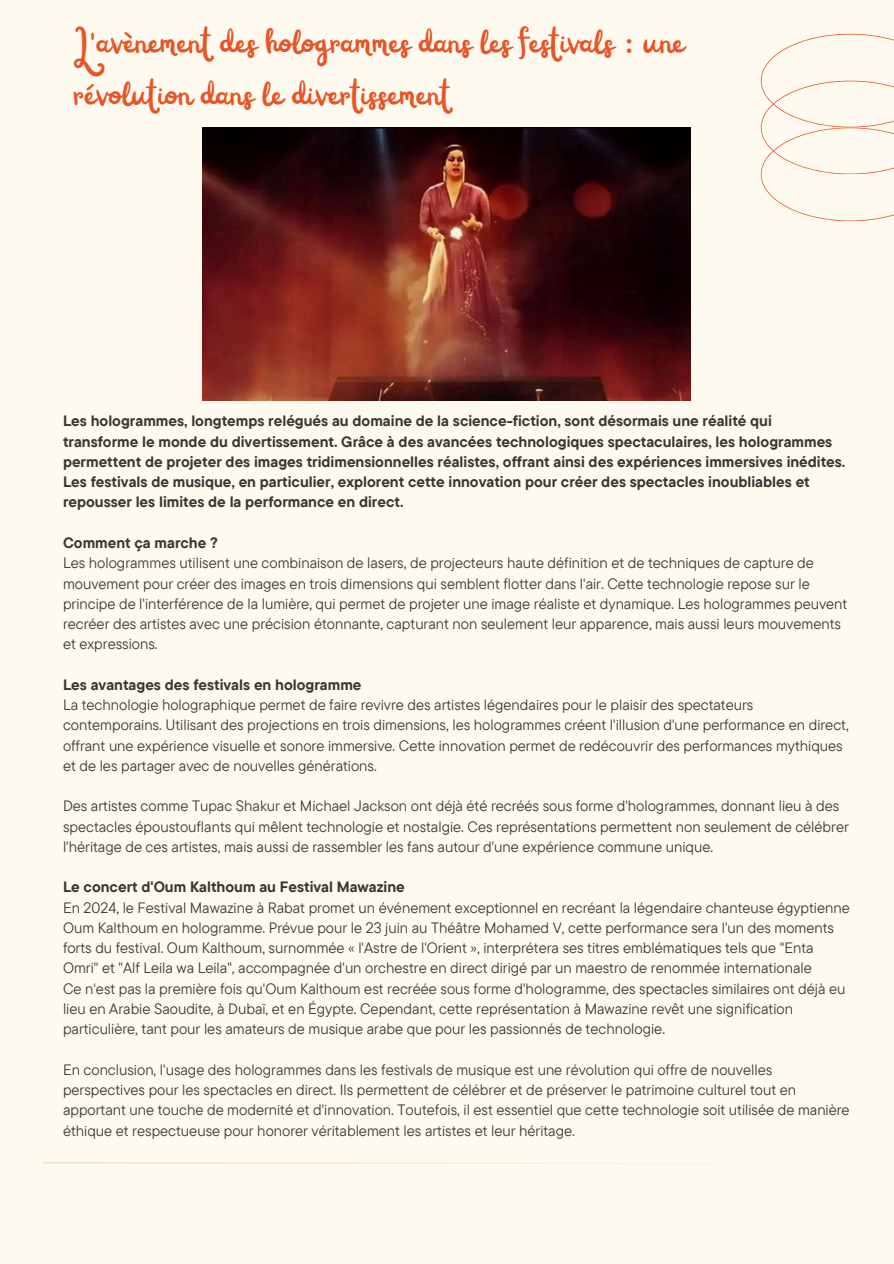
<style>
.page{position:relative;width:894px;height:1264px;background:#fff}
.page>*{position:absolute;margin:0;border:0;box-sizing:border-box;transform-origin:0 0}
.t1{font:37.5px/51.8px "Railey";color:#e85425}
.t2{font:15px/20.2px "TT Commons Pro";color:#393635}
.t3{font:700 15px/20.2px "TT Commons Pro";color:#393635}
</style>
<div class="page">
<div style="left:0;top:0;width:893px;height:1263px;background:#fffaef"></div>
<svg style="left:43px;top:1162px;width:432px;height:1px"></svg>
<svg style="left:760px;top:34px;width:133px;height:187px"></svg>
<img style="left:202px;top:127px;width:487px;height:274px">
<p class="t1" style="left:72px;top:22px;width:612px">L'avènement des hologrammes dans les festivals : une révolution dans le divertissement</p>
<p class="t3" style="left:63px;top:410px;width:783px">Les hologrammes, longtemps relégués au domaine de la science-fiction, sont désormais une réalité qui transforme le monde du divertissement. Grâce à des avancées technologiques spectaculaires, les hologrammes permettent de projeter des images tridimensionnelles réalistes, offrant ainsi des expériences immersives inédites.<br>Les festivals de musique, en particulier, explorent cette innovation pour créer des spectacles inoubliables et repousser les limites de la performance en direct.</p>
<h2 class="t3" style="left:63px;top:532px;width:156px">Comment ça marche ?</h2>
<p class="t2" style="left:63px;top:552px;width:785px">Les hologrammes utilisent une combinaison de lasers, de projecteurs haute définition et de techniques de capture de mouvement pour créer des images en trois dimensions qui semblent flotter dans l'air. Cette technologie repose sur le principe de l'interférence de la lumière, qui permet de projeter une image réaliste et dynamique. Les hologrammes peuvent recréer des artistes avec une précision étonnante, capturant non seulement leur apparence, mais aussi leurs mouvements et expressions.</p>
<p class="t3" style="left:63px;top:674px;width:300px">Les avantages des festivals en hologramme</p>
<p class="t2" style="left:63px;top:694px;width:787px">La technologie holographique permet de faire revivre des artistes légendaires pour le plaisir des spectateurs contemporains. Utilisant des projections en trois dimensions, les hologrammes créent l'illusion d'une performance en direct, offrant une expérience visuelle et sonore immersive. Cette innovation permet de redécouvrir des performances mythiques et de les partager avec de nouvelles générations.</p>
<p class="t2" style="left:63px;top:795px;width:787px">Des artistes comme Tupac Shakur et Michael Jackson ont déjà été recréés sous forme d'hologrammes, donnant lieu à des spectacles époustouflants qui mêlent technologie et nostalgie. Ces représentations permettent non seulement de célébrer l'héritage de ces artistes, mais aussi de rassembler les fans autour d'une expérience commune unique.</p>
<p class="t3" style="left:63px;top:876px;width:343px">Le concert d'Oum Kalthoum au Festival Mawazine</p>
<p class="t2" style="left:63px;top:896px;width:788px">En 2024, le Festival Mawazine à Rabat promet un événement exceptionnel en recréant la légendaire chanteuse égyptienne Oum Kalthoum en hologramme. Prévue pour le 23 juin au Théâtre Mohamed V, cette performance sera l'un des moments forts du festival. Oum Kalthoum, surnommée « l'Astre de l'Orient », interprétera ses titres emblématiques tels que "Enta Omri" et "Alf Leila wa Leila", accompagnée d'un orchestre en direct dirigé par un maestro de renommée internationale</p>
<p class="t2" style="left:63px;top:977px;width:783px">Ce n'est pas la première fois qu'Oum Kalthoum est recréée sous forme d'hologramme, des spectacles similaires ont déjà eu lieu en Arabie Saoudite, à Dubaï, et en Égypte. Cependant, cette représentation à Mawazine revêt une signification particulière, tant pour les amateurs de musique arabe que pour les passionnés de technologie.</p>
<p class="t2" style="left:63px;top:1058px;width:788px">En conclusion, l'usage des hologrammes dans les festivals de musique est une révolution qui offre de nouvelles perspectives pour les spectacles en direct. Ils permettent de célébrer et de préserver le patrimoine culturel tout en apportant une touche de modernité et d'innovation. Toutefois, il est essentiel que cette technologie soit utilisée de manière éthique et respectueuse pour honorer véritablement les artistes et leur héritage.</p>
</div>
